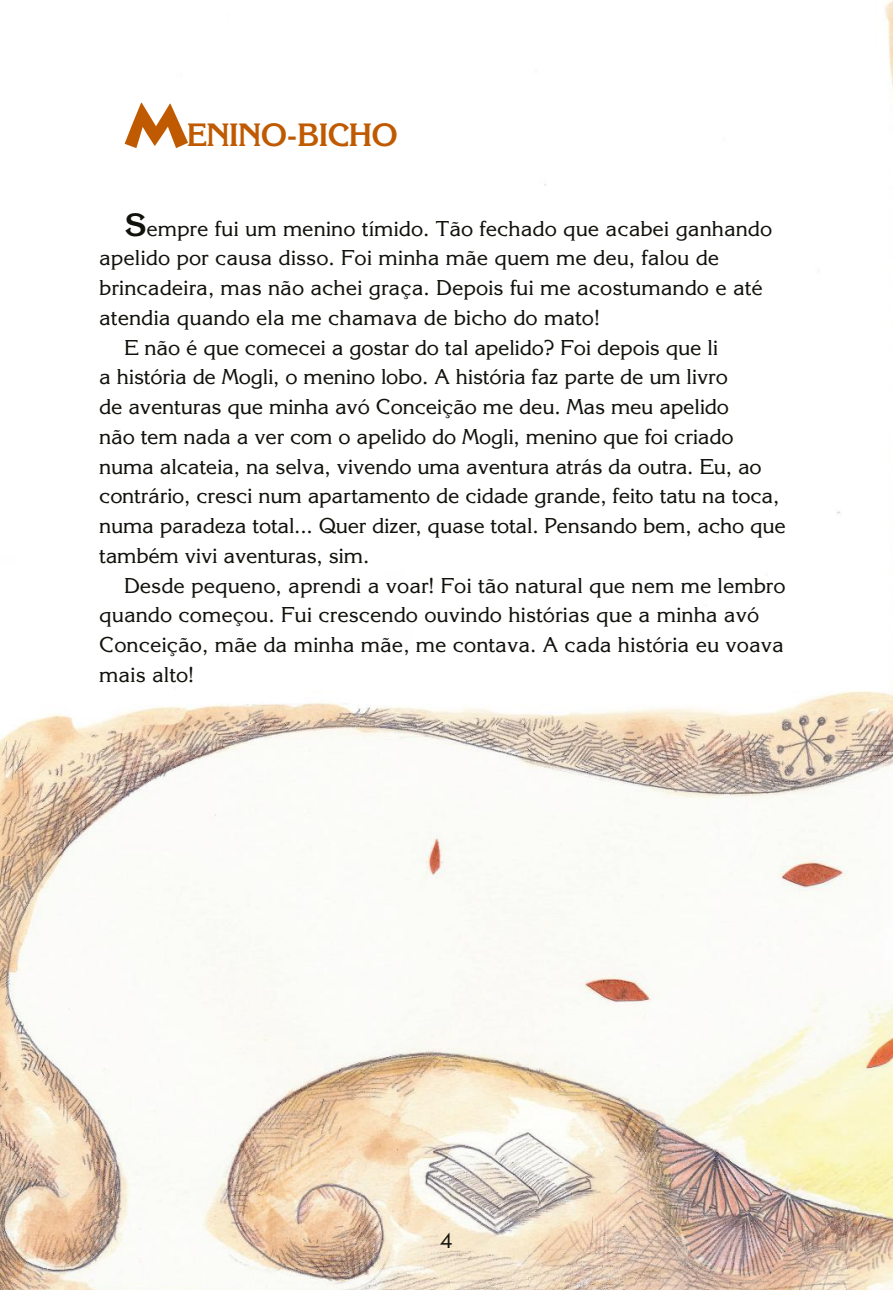
<style>
.page{position:relative;width:893px;height:1290px;background:#fff}
.page>*{position:absolute;margin:0;border:0;box-sizing:border-box;transform-origin:0 0}
.t1{font:700 31.5px "Korinna";letter-spacing:-.03em;color:#c05a00}
.t2{font:21px "Korinna";letter-spacing:-.01em;color:#12120d}
.t3{font:21px "Lithos Pro";color:#12120d}
.s1{font-family:"Lithos Pro";font-weight:900;font-size:59.5px}
.s2{font-weight:700;font-size:31.5px}
</style>
<div class="page">
<img style="left:0;top:0;width:893px;height:1290px">
<h1 class="t1" style="left:124px;top:124px;width:276px"><span class="s1">M</span>ENINO-BICHO</h1>
<p class="t2" style="left:124px;top:221px;width:650px"><span class="s2">S</span>empre fui um menino tímido. Tão fechado que acabei ganhando</p>
<p class="t2" style="left:99px;top:250px;width:621px">apelido por causa disso. Foi minha mãe quem me deu, falou de</p>
<p class="t2" style="left:99px;top:280px;width:665px">brincadeira, mas não achei graça. Depois fui me acostumando e até</p>
<p class="t2" style="left:99px;top:310px;width:502px">atendia quando ela me chamava de bicho do mato!</p>
<p class="t2" style="left:124px;top:340px;width:596px">E não é que comecei a gostar do tal apelido? Foi depois que li</p>
<p class="t2" style="left:99px;top:369px;width:630px">a história de Mogli, o menino lobo. A história faz parte de um livro</p>
<p class="t2" style="left:99px;top:399px;width:631px">de aventuras que minha avó Conceição me deu. Mas meu apelido</p>
<p class="t2" style="left:99px;top:429px;width:636px">não tem nada a ver com o apelido do Mogli, menino que foi criado</p>
<p class="t2" style="left:99px;top:459px;width:664px">numa alcateia, na selva, vivendo uma aventura atrás da outra. Eu, ao</p>
<p class="t2" style="left:99px;top:488px;width:682px">contrário, cresci num apartamento de cidade grande, feito tatu na toca,</p>
<p class="t2" style="left:99px;top:518px;width:688px">numa paradeza total... Quer dizer, quase total. Pensando bem, acho que</p>
<p class="t2" style="left:99px;top:548px;width:272px">também vivi aventuras, sim.</p>
<p class="t2" style="left:124px;top:578px;width:663px">Desde pequeno, aprendi a voar! Foi tão natural que nem me lembro</p>
<p class="t2" style="left:99px;top:607px;width:661px">quando começou. Fui crescendo ouvindo histórias que a minha avó</p>
<p class="t2" style="left:99px;top:637px;width:686px">Conceição, mãe da minha mãe, me contava. A cada história eu voava</p>
<p class="t2" style="left:99px;top:667px;width:96px">mais alto!</p>
<p class="t3" style="left:439px;top:1228px;width:16px">4</p>
</div>
